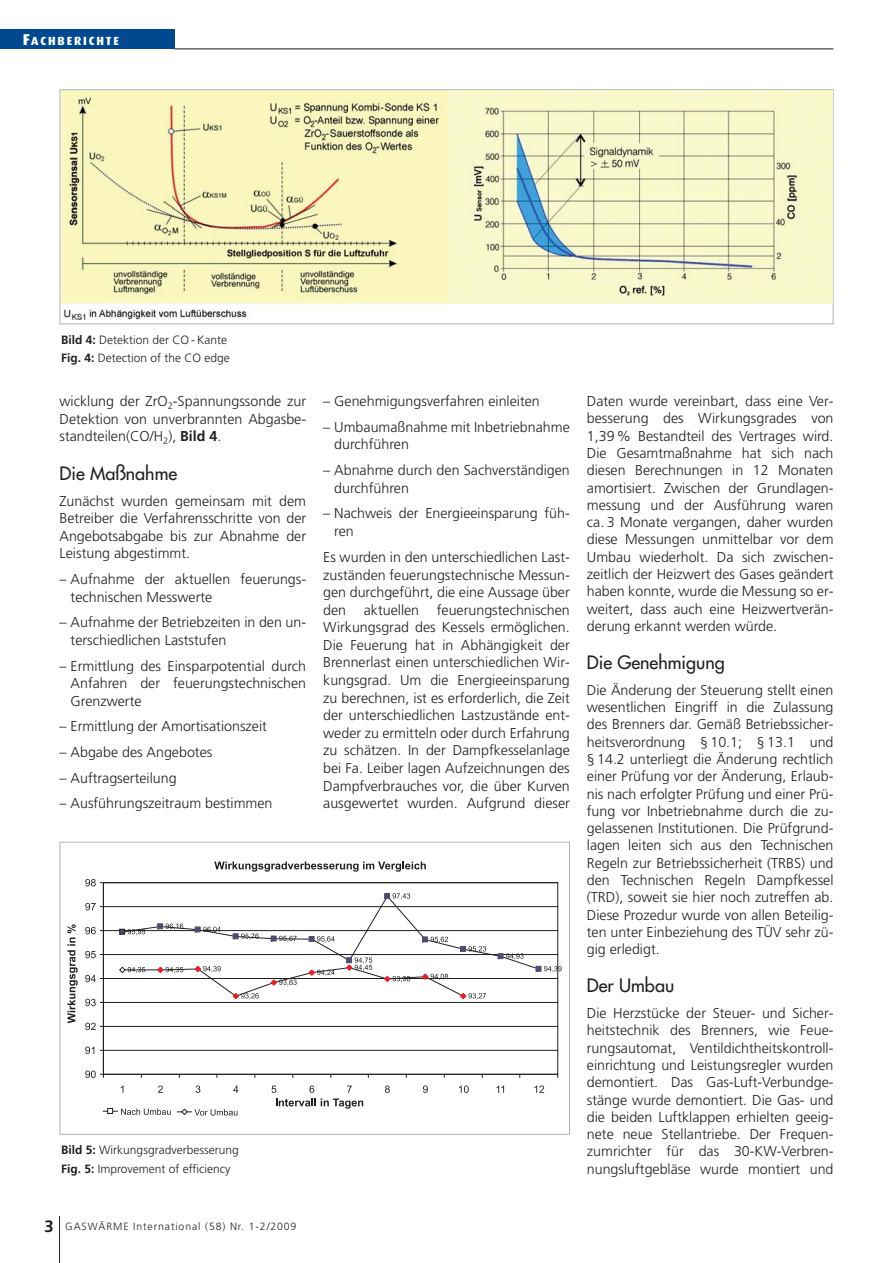
<style>
.page{position:relative;width:893px;height:1263px;background:#fff}
.page>*{position:absolute;margin:0;border:0;box-sizing:border-box;transform-origin:0 0}
.t1{font:18px "Futura";color:#231f20}
.t2{font:300 14.25px/17.2px "Frutiger";color:#231f20;text-align:justify}
.t3{font:300 12px/18.5px "Frutiger";color:#231f20}
.t4{font:800 11.85px "Dax";letter-spacing:.155em;color:#fff}
.t5{font:300 10.5px "Frutiger";letter-spacing:.085em;color:#231f20}
.s1{font-size:15.75px}
.s2{font-weight:700}
.s3{font-weight:700;font-size:16.5px}
</style>
<div class="page">
<hr style="left:59px;top:1216px;width:1px;height:47px;background:#231f20">
<hr style="left:174px;top:49px;width:659px;height:1px;background:#231f20">
<div style="left:0;top:30px;width:174px;height:19px;background:#004990"></div>
<img style="left:62px;top:91px;width:387px;height:229px">
<div style="left:60px;top:89px;width:773px;height:235px;border:1px solid #acb4b5"></div>
<img style="left:449px;top:91px;width:383px;height:212px">
<svg style="left:103px;top:882px;width:455px;height:192px"></svg>
<hr style="left:103px;top:1074px;width:455px;height:1px;background:#231f20">
<svg style="left:214px;top:862px;width:212px;height:10px"></svg>
<svg style="left:119px;top:893px;width:443px;height:106px"></svg>
<svg style="left:85px;top:1071px;width:19px;height:7px"></svg>
<svg style="left:85px;top:1047px;width:9px;height:7px"></svg>
<svg style="left:85px;top:1023px;width:18px;height:7px"></svg>
<svg style="left:85px;top:999px;width:18px;height:7px"></svg>
<svg style="left:85px;top:975px;width:18px;height:7px"></svg>
<svg style="left:85px;top:951px;width:18px;height:7px"></svg>
<svg style="left:85px;top:927px;width:18px;height:7px"></svg>
<svg style="left:85px;top:903px;width:18px;height:7px"></svg>
<svg style="left:85px;top:879px;width:18px;height:7px"></svg>
<svg style="left:158px;top:1086px;width:5px;height:7px"></svg>
<svg style="left:196px;top:1086px;width:4px;height:7px"></svg>
<svg style="left:233px;top:1086px;width:5px;height:7px"></svg>
<svg style="left:272px;top:1086px;width:4px;height:7px"></svg>
<svg style="left:309px;top:1086px;width:5px;height:7px"></svg>
<svg style="left:347px;top:1086px;width:5px;height:7px"></svg>
<svg style="left:385px;top:1086px;width:5px;height:7px"></svg>
<svg style="left:423px;top:1086px;width:5px;height:7px"></svg>
<svg style="left:459px;top:1086px;width:10px;height:7px"></svg>
<svg style="left:496px;top:1086px;width:8px;height:7px"></svg>
<svg style="left:534px;top:1086px;width:10px;height:7px"></svg>
<svg style="left:276px;top:1099px;width:87px;height:10px"></svg>
<svg style="left:103px;top:1108px;width:68px;height:7px"></svg>
<svg style="left:177px;top:1109px;width:60px;height:7px"></svg>
<svg style="left:67px;top:924px;width:11px;height:99px"></svg>
<div style="left:60px;top:842px;width:510px;height:293px;border:1px solid #acb4b5"></div>
<p class="t4" style="left:23px;top:36px;width:98px"><span class="s1">F</span>ACHBERICHTE</p>
<p class="t3" style="left:61px;top:331px;width:170px"><span class="s2">Bild 4:</span> Detektion der CO - Kante<br><span class="s2">Fig. 4:</span> Detection of the CO edge</p>
<p class="t2" style="left:60px;top:393px;width:248px">wicklung der ZrO<sub>2</sub>-Spannungssonde zur Detektion von unverbrannten Abgasbe&shy;standteilen(CO/H<sub>2</sub>), <span class="s2">Bild 4</span>.</p>
<p class="t1" style="left:60px;top:464px;width:119px">Die Maßnahme</p>
<p class="t2" style="left:60px;top:493px;width:248px">Zunächst wurden gemeinsam mit dem Betreiber die Verfahrensschritte von der Angebotsabgabe bis zur Abnahme der Leistung abgestimmt.</p>
<p class="t2" style="left:71px;top:572px;width:237px;text-indent:-11px">– Aufnahme der aktuellen feuerungs&shy;technischen Messwerte</p>
<p class="t2" style="left:71px;top:615px;width:237px;text-indent:-11px">– Aufnahme der Betriebzeiten in den un&shy;terschiedlichen Laststufen</p>
<p class="t2" style="left:71px;top:658px;width:237px;text-indent:-11px">– Ermittlung des Einsparpotential durch Anfahren der feuerungstechnischen Grenzwerte</p>
<p class="t2" style="left:60px;top:719px;width:209px">– Ermittlung der Amortisationszeit</p>
<p class="t2" style="left:60px;top:744px;width:154px">– Abgabe des Angebotes</p>
<p class="t2" style="left:60px;top:770px;width:119px">– Auftragserteilung</p>
<p class="t2" style="left:60px;top:796px;width:214px">– Ausführungszeitraum bestimmen</p>
<p class="t2" style="left:323px;top:394px;width:218px">– Genehmigungsverfahren einleiten</p>
<p class="t2" style="left:334px;top:419px;width:237px;text-indent:-11px">– Umbaumaßnahme mit Inbetriebnahme durchführen</p>
<p class="t2" style="left:334px;top:462px;width:237px;text-indent:-11px">– Abnahme durch den Sachverständigen durchführen</p>
<p class="t2" style="left:334px;top:506px;width:237px;text-indent:-11px">– Nachweis der Energieeinsparung füh&shy;ren</p>
<p class="t2" style="left:323px;top:549px;width:248px">Es wurden in den unterschiedlichen Last&shy;zuständen feuerungstechnische Messun&shy;gen durchgeführt, die eine Aussage über den aktuellen feuerungstechnischen Wirkungsgrad des Kessels ermöglichen.<br>Die Feuerung hat in Abhängigkeit der Brennerlast einen unterschiedlichen Wir&shy;kungsgrad. Um die Energieeinsparung zu berechnen, ist es erforderlich, die Zeit der unterschiedlichen Lastzustände ent&shy;weder zu ermitteln oder durch Erfahrung zu schätzen. In der Dampfkesselanlage bei Fa. Leiber lagen Aufzeichnungen des Dampfverbrauches vor, die über Kurven ausgewertet wurden. Aufgrund dieser</p>
<p class="t3" style="left:61px;top:1142px;width:179px"><span class="s2">Bild 5:</span> Wirkungsgradverbesserung<br><span class="s2">Fig. 5:</span> Improvement of efficiency</p>
<p class="t2" style="left:587px;top:394px;width:248px">Daten wurde vereinbart, dass eine Ver&shy;besserung des Wirkungsgrades von 1,39 % Bestandteil des Vertrages wird.<br>Die Gesamtmaßnahme hat sich nach diesen Berechnungen in 12 Monaten amortisiert. Zwischen der Grundlagen&shy;messung und der Ausführung waren ca. 3 Monate vergangen, daher wurden diese Messungen unmittelbar vor dem Umbau wiederholt. Da sich zwischen&shy;zeitlich der Heizwert des Gases geändert haben konnte, wurde die Messung so er&shy;weitert, dass auch eine Heizwertverän&shy;derung erkannt werden würde.</p>
<p class="t1" style="left:587px;top:653px;width:139px">Die Genehmigung</p>
<p class="t2" style="left:587px;top:682px;width:248px">Die Änderung der Steuerung stellt einen wesentlichen Eingriff in die Zulassung des Brenners dar. Gemäß Betriebssicher&shy;heitsverordnung § 10.1; § 13.1 und § 14.2 unterliegt die Änderung rechtlich einer Prüfung vor der Änderung, Erlaub&shy;nis nach erfolgter Prüfung und einer Prü&shy;fung vor Inbetriebnahme durch die zu&shy;gelassenen Institutionen. Die Prüfgrund&shy;lagen leiten sich aus den Technischen Regeln zur Betriebssicherheit (TRBS) und den Technischen Regeln Dampfkessel (TRD), soweit sie hier noch zutreffen ab.<br>Diese Prozedur wurde von allen Beteilig&shy;ten unter Einbeziehung des TÜV sehr zü&shy;gig erledigt.</p>
<p class="t1" style="left:587px;top:977px;width:89px">Der Umbau</p>
<p class="t2" style="left:587px;top:1006px;width:248px">Die Herzstücke der Steuer- und Sicher&shy;heitstechnik des Brenners, wie Feue&shy;rungsautomat, Ventildichtheitskontroll&shy;einrichtung und Leistungsregler wurden demontiert. Das Gas-Luft-Verbundge&shy;stänge wurde demontiert. Die Gas- und die beiden Luftklappen erhielten geeig&shy;nete neue Stellantriebe. Der Frequen&shy;zumrichter für das 30-KW-Verbren&shy;nungsluftgebläse wurde montiert und</p>
<p class="t5" style="left:45px;top:1222px;width:253px"><span class="s3">3</span> GASWÄRME International (58) Nr. 1-2/2009</p>
</div>
